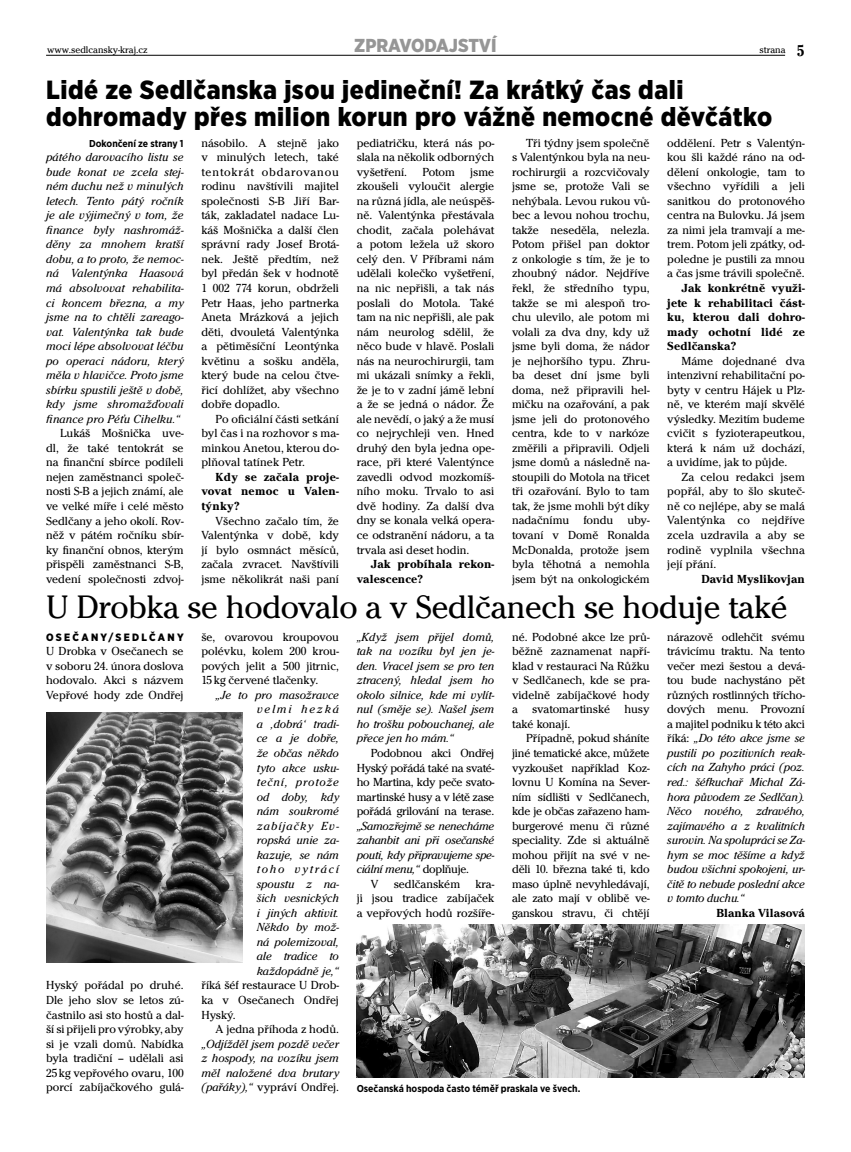
<style>
.page{position:relative;width:851px;height:1152px;background:#fff}
.page>*{position:absolute;margin:0;border:0;box-sizing:border-box;transform-origin:0 0}
.t1{font:33.75px "Cheltenham Itc TOT";letter-spacing:-.01em;color:#000}
.t2{font:900 condensed 26.25px/26.2px "Gotham CE";letter-spacing:.02em;color:#000}
.t3{font:900 condensed 18.75px "Gotham CE";color:#969696}
.t4{font:12.12px/14.5px "Cheltenham Itc TOT";color:#000;text-align:justify}
.t5{font:italic 12.12px/14.5px "Cheltenham Itc TOT";color:#000;text-align:justify}
.t6{font:700 12.12px/14.5px "Cheltenham Itc TOT";letter-spacing:.01em;color:#000;text-align:justify}
.t7{font:italic 12.12px "Cheltenham Itc TOT";letter-spacing:-.02em;color:#000}
.t8{font:900 condensed 10.62px "Gotham CE";letter-spacing:.215em;color:#000}
.t9{font:700 condensed 10px "Gotham CE";color:#000}
.t10{font:10px "Cheltenham Itc TOT";color:#000}
.s1{font-weight:700;font-stretch:condensed;font-size:16.25px}
.s2{font-style:normal}
</style>
<div class="page">
<hr style="left:46px;top:55px;width:739px;height:1px;background:#000">
<img style="left:356px;top:925px;width:448px;height:152px">
<img style="left:46px;top:713px;width:196px;height:249px">
<p class="t10" style="left:47px;top:46px;width:102px">www.sedlcansky-kraj.cz</p>
<h3 class="t3" style="left:354px;top:39px;width:144px">ZPRAVODAJSTVÍ</h3>
<p class="t10" style="left:759px;top:46px;width:47px">strana <span class="s1">5</span></p>
<h2 class="t2" style="left:46px;top:79px;width:727px">Lidé ze Sedlčanska jsou jedineční! Za krátký čas dali dohromady přes milion korun pro vážně nemocné děvčátko</h2>
<p class="t4" style="left:201px;top:136px;width:139px">násobilo. A stejně jako v minulých letech, také tentokrát obdarovanou rodinu navštívili majitel společnosti S-B Jiří Bar&shy;ták, zakladatel nadace Lu&shy;káš Mošnička a další člen správní rady Josef Brotá&shy;nek. Ještě předtím, než byl předán šek v hodnotě 1 002 774 korun, obdrželi Petr Haas, jeho partnerka Aneta Mrázková a jejich děti, dvouletá Valentýnka a pětiměsíční Leontýnka květinu a sošku anděla, který bude na celou čtve&shy;řicí dohlížet, aby všechno dobře dopadlo.</p>
<p class="t4" style="left:201px;top:412px;width:139px;text-indent:14px">Po oficiální části setkání byl čas i na rozhovor s ma&shy;minkou Anetou, kterou do&shy;plňoval tatínek Petr.</p>
<p class="t6" style="left:201px;top:471px;width:139px;text-indent:14px">Kdy se začala proje&shy;vovat nemoc u Valen&shy;týnky?</p>
<p class="t4" style="left:201px;top:514px;width:139px;text-indent:14px">Všechno začalo tím, že Valentýnka v době, kdy jí bylo osmnáct měsíců, začala zvracet. Navštívili jsme několikrát naši paní</p>
<p class="t4" style="left:512px;top:136px;width:139px;text-indent:14px">Tři týdny jsem společně s Valentýnkou byla na neu&shy;rochirurgii a rozcvičovaly jsme se, protože Vali se nehýbala. Levou rukou vů&shy;bec a levou nohou trochu, takže neseděla, nelezla.<br>Potom přišel pan doktor z onkologie s tím, že je to zhoubný nádor. Nejdříve řekl, že středního typu, takže se mi alespoň tro&shy;chu ulevilo, ale potom mi volali za dva dny, kdy už jsme byli doma, že nádor je nejhoršího typu. Zhru&shy;ba deset dní jsme byli doma, než připravili hel&shy;mičku na ozařování, a pak jsme jeli do protonového centra, kde to v narkóze změřili a připravili. Odjeli jsme domů a následně na&shy;stoupili do Motola na třicet tři ozařování. Bylo to tam tak, že jsme mohli být díky nadačnímu fondu uby&shy;tovaní v Domě Ronalda McDonalda, protože jsem byla těhotná a nemohla jsem být na onkologickém</p>
<p class="t4" style="left:667px;top:136px;width:139px">oddělení. Petr s Valentýn&shy;kou šli každé ráno na od&shy;dělení onkologie, tam to všechno vyřídili a jeli sanitkou do protonového centra na Bulovku. Já jsem za nimi jela tramvají a me&shy;trem. Potom jeli zpátky, od&shy;poledne je pustili za mnou a čas jsme trávili společně.</p>
<p class="t4" style="left:356px;top:136px;width:139px">pediatričku, která nás po&shy;slala na několik odborných vyšetření.</p>
<p class="t9" style="left:89px;top:140px;width:96px">Dokončení ze strany 1</p>
<p class="t5" style="left:46px;top:151px;width:139px">pátého darovacího listu se bude konat ve zcela stej&shy;ném duchu než v minulých letech. Tento pátý ročník je ale výjimečný v tom, že finance byly nashromáž&shy;děny za mnohem kratší dobu, a to proto, že nemoc&shy;ná Valentýnka Haasová má absolvovat rehabilita&shy;ci koncem března, a my jsme na to chtěli zareago&shy;vat. Valentýnka tak bude moci lépe absolvovat léčbu po operaci nádoru, který měla v hlavičce. Proto jsme sbírku spustili ještě v době, kdy jsme shromažďovali finance pro Péťu Cihelku.“</p>
<p class="t4" style="left:46px;top:427px;width:139px;text-indent:14px">Lukáš Mošnička uve&shy;dl, že také tentokrát se na finanční sbírce podíleli nejen zaměstnanci společ&shy;nosti S-B a jejich známí, ale ve velké míře i celé město Sedlčany a jeho okolí. Rov&shy;něž v pátém ročníku sbír&shy;ky finanční obnos, kterým přispěli zaměstnanci S-B, vedení společnosti zdvoj-</p>
<p class="t4" style="left:422px;top:166px;width:34px">Potom</p>
<p class="t4" style="left:356px;top:166px;width:139px;text-indent:113px">jsme zkoušeli vyloučit alergie na různá jídla, ale neúspěš&shy;ně. Valentýnka přestávala chodit, začala polehávat a potom ležela už skoro celý den. V Příbrami nám udělali kolečko vyšetření, na nic nepřišli, a tak nás poslali do Motola. Také tam na nic nepřišli, ale pak nám neurolog sdělil, že něco bude v hlavě. Poslali nás na neurochirurgii, tam mi ukázali snímky a řekli, že je to v zadní jámě lební a že se jedná o nádor. Že ale nevědí, o jaký a že musí co nejrychleji ven. Hned druhý den byla jedna ope&shy;race, při které Valentýnce zavedli odvod mozkomíš&shy;ního moku. Trvalo to asi dvě hodiny. Za další dva dny se konala velká opera&shy;ce odstranění nádoru, a ta trvala asi deset hodin.</p>
<p class="t6" style="left:356px;top:558px;width:139px;text-indent:14px">Jak probíhala rekon&shy;valescence?</p>
<p class="t6" style="left:667px;top:282px;width:139px;text-indent:14px">Jak konkrétně využi&shy;jete k rehabilitaci část&shy;ku, kterou dali dohro&shy;mady ochotní lidé ze Sedlčanska?</p>
<p class="t4" style="left:667px;top:354px;width:139px;text-indent:14px">Máme dojednané dva intenzivní rehabilitační po&shy;byty v centru Hájek u Plz&shy;ně, ve kterém mají skvělé výsledky. Mezitím budeme cvičit s fyzioterapeutkou, která k nám už dochází, a uvidíme, jak to půjde.</p>
<p class="t4" style="left:667px;top:471px;width:139px;text-indent:14px">Za celou redakci jsem popřál, aby to šlo skuteč&shy;ně co nejlépe, aby se malá Valentýnka co nejdříve zcela uzdravila a aby se rodině vyplnila všechna její přání.</p>
<p class="t6" style="left:701px;top:572px;width:105px">David Myslikovjan</p>
<h1 class="t1" style="left:46px;top:595px;width:742px">U Drobka se hodovalo a v Sedlčanech se hoduje také</h1>
<p class="t8" style="left:46px;top:633px;width:139px">OSEČANY/SEDLČANY</p>
<p class="t4" style="left:46px;top:645px;width:139px">U Drobka v Osečanech se v soboru 24. února doslova hodovalo. Akci s názvem Vepřové hody zde Ondřej</p>
<p class="t4" style="left:46px;top:979px;width:139px">Hyský pořádal po druhé.<br>Dle jeho slov se letos zú&shy;častnilo asi sto hostů a dal&shy;ší si přijeli pro výrobky, aby si je vzali domů. Nabídka byla tradiční – udělali asi 25 kg vepřového ovaru, 100 porcí zabíjačkového gulá-</p>
<p class="t4" style="left:201px;top:630px;width:139px">še, ovarovou kroupovou polévku, kolem 200 krou&shy;pových jelit a 500 jitrnic, 15 kg červené tlačenky.</p>
<p class="t5" style="left:257px;top:689px;width:84px;text-indent:-41px">„Je to pro masožravce velmi hezká a ‚dobrá‘ tradi&shy;ce a je dobře, že občas někdo tyto akce usku&shy;teční, protože od doby, kdy nám soukromé zabíjačky Ev&shy;ropská unie za&shy;kazuje, se nám toho vytrácí spoustu z na&shy;šich vesnických i jiných aktivit.<br>Někdo by mož&shy;ná polemizoval, ale tradice to každopádně je,“</p>
<p class="t4" style="left:201px;top:979px;width:139px">říká šéf restaurace U Drob&shy;ka v Osečanech Ondřej Hyský.</p>
<p class="t4" style="left:215px;top:1023px;width:125px">A jedna příhoda z hodů.</p>
<p class="t5" style="left:201px;top:1037px;width:139px">„Odjížděl jsem pozdě večer z hospody, na vozíku jsem měl naložené dva brutary (pařáky),“ <span class="s2">vypráví Ondřej.</span></p>
<p class="t5" style="left:356px;top:631px;width:139px">„Když jsem přijel domů, tak na vozíku byl jen je&shy;den. Vracel jsem se pro ten ztracený, hledal jsem ho okolo silnice, kde mi vylít&shy;nul (směje se). Našel jsem ho trošku pobouchanej, ale přece jen ho mám.“</p>
<p class="t4" style="left:356px;top:747px;width:139px;text-indent:14px">Podobnou akci Ondřej Hyský pořádá také na svaté&shy;ho Martina, kdy peče svato&shy;martinské husy a v létě zase pořádá grilování na terase.</p>
<p class="t7" style="left:356px;top:821px;width:139px">„Samozřejmě se nenecháme</p>
<p class="t7" style="left:356px;top:835px;width:139px">zahanbit ani při osečanské</p>
<p class="t7" style="left:356px;top:850px;width:139px">pouti, kdy připravujeme spe-</p>
<p class="t7" style="left:356px;top:865px;width:114px">ciální menu,“ <span class="s2">doplňuje.</span></p>
<p class="t4" style="left:371px;top:877px;width:9px">V</p>
<p class="t4" style="left:394px;top:877px;width:68px">sedlčanském</p>
<p class="t4" style="left:356px;top:877px;width:139px;text-indent:119px">kra&shy;ji jsou tradice zabíjaček a vepřových hodů rozšíře-</p>
<p class="t4" style="left:512px;top:630px;width:139px">né. Podobné akce lze prů&shy;běžně zaznamenat napří&shy;klad v restauraci Na Růžku v Sedlčanech, kde se pra&shy;videlně zabíjačkové hody a svatomartinské husy také konají.</p>
<p class="t4" style="left:512px;top:732px;width:139px;text-indent:14px">Případně, pokud sháníte jiné tematické akce, můžete vyzkoušet například Koz&shy;lovnu U Komína na Sever&shy;ním sídlišti v Sedlčanech, kde je občas zařazeno ham&shy;burgerové menu či různé speciality. Zde si aktuálně mohou přijít na své v ne&shy;děli 10. března také ti, kdo maso úplně nevyhledávají, ale zato mají v oblibě ve&shy;ganskou stravu, či chtějí</p>
<p class="t9" style="left:356px;top:1084px;width:225px">Osečanská hospoda často téměř praskala ve švech.</p>
<p class="t5" style="left:667px;top:631px;width:139px"><span class="s2">nárazově odlehčit svému trávicímu traktu. Na tento večer mezi šestou a devá&shy;tou bude nachystáno pět různých rostlinných třícho&shy;dových menu. Provozní a majitel podniku k této akci říká:</span> „Do této akce jsme se pustili po pozitivních reak&shy;cích na Zahyho práci (poz. red.: šéfkuchař Michal Zá&shy;hora původem ze Sedlčan).<br>Něco nového, zdravého, zajímavého a z kvalitních surovin. Na spolupráci se Za&shy;hym se moc těšíme a když budou všichni spokojeni, ur&shy;čitě to nebude poslední akce v tomto duchu.“</p>
<p class="t6" style="left:716px;top:906px;width:90px">Blanka Vilasová</p>
</div>
